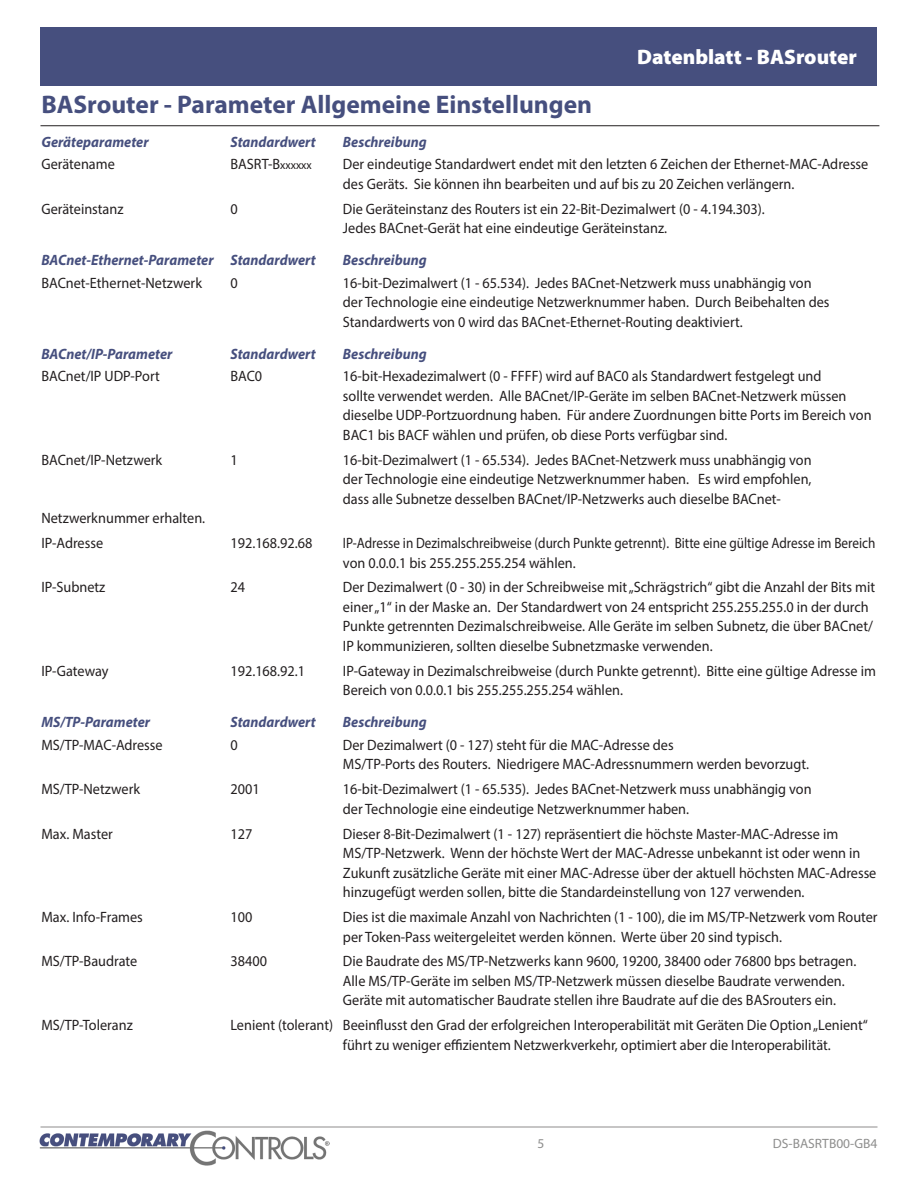
<style>
.page{position:relative;width:918px;height:1188px;background:#fff}
.page>*{position:absolute;margin:0;border:0;box-sizing:border-box;transform-origin:0 0}
.t1{font:700 25.5px "Myriad Pro";color:#464f7e}
.t2{font:900 21px "Myriad Pro";color:#fff}
.t3{font:15px/19.5px "Myriad Pro";color:#231f20;scale:.95 1}
.t4{font:italic 700 15px "Myriad Pro";color:#464f7e;scale:.95 1}
.t5{font:15px "Myriad Pro";color:#231f20;scale:.88 1}
.t6{font:13.5px "Myriad Pro";color:#8e8e8d}
.s1{font-size:12px}
</style>
<div class="page">
<hr style="left:40px;top:1127px;width:838px;height:1px;background:#8e8d8c">
<div style="left:40px;top:27px;width:838px;height:59px;background:#464f7e"></div>
<img style="left:40px;top:1131px;width:290px;height:35px">
<hr style="left:40px;top:125px;width:839px;height:1px;background:#231f20">
<h2 class="t2" style="left:637px;top:43px;width:221px">Datenblatt - BASrouter</h2>
<p class="t1" style="left:41px;top:87px;width:552px">BASrouter - Parameter Allgemeine Einstellungen</p>
<p class="t4" style="left:41px;top:132px;width:114px">Geräteparameter</p>
<p class="t4" style="left:230px;top:132px;width:91px">Standardwert</p>
<p class="t4" style="left:343px;top:132px;width:90px">Beschreibung</p>
<p class="t3" style="left:41px;top:154px;width:79px">Gerätename</p>
<p class="t3" style="left:230px;top:154px;width:87px">BASRT-B<span class="s1">xxxxxx</span></p>
<p class="t3" style="left:343px;top:154px;width:555px">Der eindeutige Standardwert endet mit den letzten 6 Zeichen der Ethernet-MAC-Adresse des Geräts. Sie können ihn bearbeiten und auf bis zu 20 Zeichen verlängern.</p>
<p class="t3" style="left:41px;top:199px;width:88px">Geräteinstanz</p>
<p class="t3" style="left:230px;top:199px;width:9px">0</p>
<p class="t3" style="left:343px;top:199px;width:446px">Die Geräteinstanz des Routers ist ein 22-Bit-Dezimalwert (0 - 4.194.303).</p>
<p class="t3" style="left:343px;top:218px;width:343px">Jedes BACnet-Gerät hat eine eindeutige Geräteinstanz.</p>
<p class="t4" style="left:41px;top:250px;width:290px">BACnet-Ethernet-Parameter Standardwert</p>
<p class="t4" style="left:343px;top:250px;width:90px">Beschreibung</p>
<p class="t3" style="left:41px;top:273px;width:171px">BACnet-Ethernet-Netzwerk</p>
<p class="t3" style="left:230px;top:273px;width:9px">0</p>
<p class="t3" style="left:343px;top:273px;width:495px">16-bit-Dezimalwert (1 - 65.534). Jedes BACnet-Netzwerk muss unabhängig von</p>
<p class="t3" style="left:343px;top:292px;width:514px">der Technologie eine eindeutige Netzwerknummer haben. Durch Beibehalten des</p>
<p class="t3" style="left:343px;top:312px;width:422px">Standardwerts von 0 wird das BACnet-Ethernet-Routing deaktiviert.</p>
<p class="t4" style="left:41px;top:344px;width:140px">BACnet/IP-Parameter</p>
<p class="t4" style="left:230px;top:344px;width:91px">Standardwert</p>
<p class="t4" style="left:343px;top:344px;width:90px">Beschreibung</p>
<p class="t3" style="left:41px;top:366px;width:126px">BACnet/IP UDP-Port</p>
<p class="t3" style="left:230px;top:366px;width:35px">BAC0</p>
<p class="t3" style="left:343px;top:366px;width:505px">16-bit-Hexadezimalwert (0 - FFFF) wird auf BAC0 als Standardwert festgelegt und</p>
<p class="t3" style="left:343px;top:386px;width:558px">sollte verwendet werden. Alle BACnet/IP-Geräte im selben BACnet-Netzwerk müssen dieselbe UDP-Portzuordnung haben. Für andere Zuordnungen bitte Ports im Bereich von<br>BAC1 bis BACF wählen und prüfen, ob diese Ports verfügbar sind.</p>
<p class="t3" style="left:41px;top:450px;width:129px">BACnet/IP-Netzwerk</p>
<p class="t3" style="left:230px;top:450px;width:9px">1</p>
<p class="t3" style="left:343px;top:450px;width:495px">16-bit-Dezimalwert (1 - 65.534). Jedes BACnet-Netzwerk muss unabhängig von</p>
<p class="t3" style="left:343px;top:469px;width:495px">der Technologie eine eindeutige Netzwerknummer haben. Es wird empfohlen,</p>
<p class="t3" style="left:343px;top:489px;width:462px">dass alle Subnetze desselben BACnet/IP-Netzwerks auch dieselbe BACnet-</p>
<p class="t3" style="left:41px;top:508px;width:174px">Netzwerknummer erhalten.</p>
<p class="t3" style="left:41px;top:533px;width:66px">IP-Adresse</p>
<p class="t3" style="left:230px;top:533px;width:88px">192.168.92.68</p>
<p class="t5" style="left:343px;top:534px;width:607px">IP-Adresse in Dezimalschreibweise (durch Punkte getrennt). Bitte eine gültige Adresse im Bereich</p>
<p class="t3" style="left:343px;top:553px;width:247px">von 0.0.0.1 bis 255.255.255.254 wählen.</p>
<p class="t3" style="left:41px;top:577px;width:69px">IP-Subnetz</p>
<p class="t3" style="left:230px;top:577px;width:17px">24</p>
<p class="t3" style="left:343px;top:577px;width:562px">Der Dezimalwert (0 - 30) in der Schreibweise mit „Schrägstrich“ gibt die Anzahl der Bits mit</p>
<p class="t3" style="left:343px;top:597px;width:559px">einer „1“ in der Maske an. Der Standardwert von 24 entspricht 255.255.255.0 in der durch<br>Punkte getrennten Dezimalschreibweise. Alle Geräte im selben Subnetz, die über BACnet/<br>IP kommunizieren, sollten dieselbe Subnetzmaske verwenden.</p>
<p class="t3" style="left:41px;top:661px;width:72px">IP-Gateway</p>
<p class="t3" style="left:230px;top:661px;width:80px">192.168.92.1</p>
<p class="t3" style="left:343px;top:661px;width:562px">IP-Gateway in Dezimalschreibweise (durch Punkte getrennt). Bitte eine gültige Adresse im</p>
<p class="t3" style="left:343px;top:680px;width:296px">Bereich von 0.0.0.1 bis 255.255.255.254 wählen.</p>
<p class="t4" style="left:41px;top:712px;width:116px">MS/TP-Parameter</p>
<p class="t4" style="left:230px;top:712px;width:91px">Standardwert</p>
<p class="t4" style="left:343px;top:712px;width:90px">Beschreibung</p>
<p class="t3" style="left:41px;top:735px;width:129px">MS/TP-MAC-Adresse</p>
<p class="t3" style="left:230px;top:735px;width:9px">0</p>
<p class="t3" style="left:343px;top:735px;width:350px">Der Dezimalwert (0 - 127) steht für die MAC-Adresse des</p>
<p class="t3" style="left:343px;top:754px;width:492px">MS/TP-Ports des Routers. Niedrigere MAC-Adressnummern werden bevorzugt.</p>
<p class="t3" style="left:41px;top:779px;width:105px">MS/TP-Netzwerk</p>
<p class="t3" style="left:230px;top:779px;width:32px">2001</p>
<p class="t3" style="left:343px;top:779px;width:495px">16-bit-Dezimalwert (1 - 65.535). Jedes BACnet-Netzwerk muss unabhängig von</p>
<p class="t3" style="left:343px;top:799px;width:366px">der Technologie eine eindeutige Netzwerknummer haben.</p>
<p class="t3" style="left:41px;top:824px;width:77px">Max. Master</p>
<p class="t3" style="left:230px;top:824px;width:25px">127</p>
<p class="t3" style="left:343px;top:824px;width:563px">Dieser 8-Bit-Dezimalwert (1 - 127) repräsentiert die höchste Master-MAC-Adresse im MS/TP-Netzwerk. Wenn der höchste Wert der MAC-Adresse unbekannt ist oder wenn in Zukunft zusätzliche Geräte mit einer MAC-Adresse über der aktuell höchsten MAC-Adresse hinzugefügt werden sollen, bitte die Standardeinstellung von 127 verwenden.</p>
<p class="t3" style="left:41px;top:907px;width:108px">Max. Info-Frames</p>
<p class="t3" style="left:230px;top:907px;width:25px">100</p>
<p class="t3" style="left:343px;top:907px;width:564px">Dies ist die maximale Anzahl von Nachrichten (1 - 100), die im MS/TP-Netzwerk vom Router per Token-Pass weitergeleitet werden können. Werte über 20 sind typisch.</p>
<p class="t3" style="left:41px;top:951px;width:102px">MS/TP-Baudrate</p>
<p class="t3" style="left:230px;top:951px;width:40px">38400</p>
<p class="t3" style="left:343px;top:951px;width:542px">Die Baudrate des MS/TP-Netzwerks kann 9600, 19200, 38400 oder 76800 bps betragen.<br>Alle MS/TP-Geräte im selben MS/TP-Netzwerk müssen dieselbe Baudrate verwenden.<br>Geräte mit automatischer Baudrate stellen ihre Baudrate auf die des BASrouters ein.</p>
<p class="t3" style="left:41px;top:1015px;width:98px">MS/TP-Toleranz</p>
<p class="t3" style="left:343px;top:1015px;width:554px;text-indent:-113px">Lenient (tolerant) Beeinflusst den Grad der erfolgreichen Interoperabilität mit Geräten Die Option „Lenient“ führt zu weniger effizientem Netzwerkverkehr, optimiert aber die Interoperabilität.</p>
<p class="t6" style="left:538px;top:1135px;width:8px">5</p>
<p class="t6" style="left:773px;top:1135px;width:106px">DS-BASRTB00-GB4</p>
</div>
